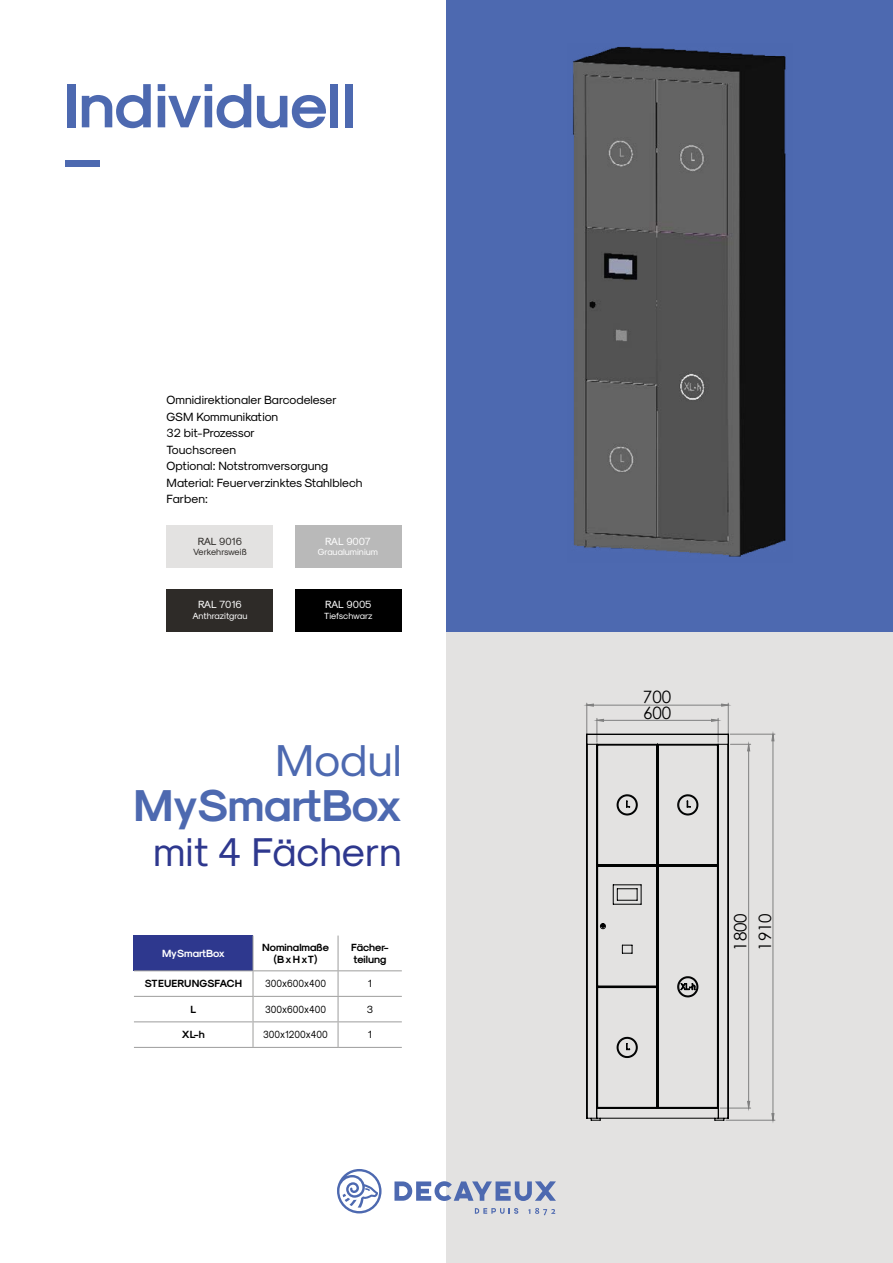
<style>
.page{position:relative;width:893px;height:1263px;background:#fff}
.page>*{position:absolute;margin:0;border:0;box-sizing:border-box;transform-origin:0 0}
.t1{font:63px "Sk Modernist Bold";color:#4d69b0}
.t2{font:45px "Sk Modernist Bold";letter-spacing:-.005em;color:#4d69b0}
.t3{font:45px "Sk Modernist Regular";color:#4d69b0}
.t4{font:40.5px "Sk Modernist Regular";letter-spacing:-.005em;color:#2e388e}
.t5{font:17.1px/24.8px "Century Gothic";color:#000}
.t6{font:12px/16.5px "Sk Modernist Regular";color:#000}
.t7{font:10.5px/12.6px "Sk Modernist Bold";color:#000;text-align:center}
.t8{font:10.5px "Sk Modernist Regular";color:#000;scale:.9 1}
.t9{font:10.5px "Sk Modernist Regular";letter-spacing:-.02em;color:#fff}
.t10{font:10.5px "Sk Modernist Bold";letter-spacing:.02em;color:#000}
.t11{font:10.5px "Sk Modernist Bold";color:#fff}
.t12{font:10.5px "Sk Modernist Regular";letter-spacing:-.02em;color:#2e2b28}
.t13{font:10.5px "Sk Modernist Regular";color:#000}
.t14{font:9px "Sk Modernist Regular";color:#fff}
.t15{font:9px "Sk Modernist Regular";color:#2e2b28}
</style>
<div class="page">
<div style="left:446px;top:631px;width:447px;height:632px;background:#e3e2e1"></div>
<div style="left:134px;top:935px;width:119px;height:36px;background:#2e388e"></div>
<hr style="left:253px;top:996px;width:85px;height:1px;background:#9d9d9c">
<hr style="left:338px;top:996px;width:64px;height:1px;background:#9d9d9c">
<hr style="left:253px;top:1021px;width:85px;height:1px;background:#9d9d9c">
<hr style="left:338px;top:1021px;width:64px;height:1px;background:#9d9d9c">
<svg style="left:338px;top:971px;width:1px;height:76px"></svg>
<hr style="left:134px;top:1047px;width:119px;height:1px;background:#9d9d9c">
<hr style="left:253px;top:1047px;width:85px;height:1px;background:#9d9d9c">
<hr style="left:338px;top:1047px;width:64px;height:1px;background:#9d9d9c">
<hr style="left:253px;top:935px;width:1px;height:35px;background:#9d9d9c">
<hr style="left:338px;top:935px;width:1px;height:35px;background:#9d9d9c">
<hr style="left:253px;top:970px;width:85px;height:1px;background:#9d9d9c">
<hr style="left:338px;top:970px;width:64px;height:1px;background:#9d9d9c">
<hr style="left:134px;top:970px;width:119px;height:1px;background:#9d9d9c">
<svg style="left:253px;top:971px;width:1px;height:76px"></svg>
<hr style="left:134px;top:996px;width:119px;height:1px;background:#9d9d9c">
<hr style="left:134px;top:1021px;width:119px;height:1px;background:#9d9d9c">
<div style="left:446px;top:0;width:447px;height:631px;background:#4d69b0"></div>
<div style="left:167px;top:525px;width:106px;height:43px;background:#e3e2e1"></div>
<div style="left:167px;top:589px;width:106px;height:42px;background:#2e2b28"></div>
<div style="left:295px;top:525px;width:106px;height:43px;background:#b9b9b9"></div>
<div style="left:295px;top:589px;width:107px;height:42px;background:#000"></div>
<svg style="left:394px;top:1181px;width:162px;height:20px"></svg>
<svg style="left:337px;top:1169px;width:45px;height:44px"></svg>
<svg style="left:528px;top:1208px;width:27px;height:7px"></svg>
<svg style="left:475px;top:1208px;width:43px;height:6px"></svg>
<img style="left:573px;top:46px;width:213px;height:511px">
<hr style="left:586px;top:703px;width:1px;height:39px;background:#808080">
<hr style="left:728px;top:703px;width:1px;height:39px;background:#808080">
<hr style="left:720px;top:1108px;width:31px;height:1px;background:#808080">
<hr style="left:730px;top:734px;width:45px;height:1px;background:#808080">
<hr style="left:726px;top:1120px;width:49px;height:1px;background:#808080">
<svg style="left:597px;top:718px;width:122px;height:16px"></svg>
<svg style="left:587px;top:704px;width:141px;height:2px"></svg>
<svg style="left:730px;top:744px;width:21px;height:364px"></svg>
<svg style="left:772px;top:735px;width:2px;height:385px"></svg>
<svg style="left:586px;top:734px;width:143px;height:387px"></svg>
<h1 class="t1" style="left:64px;top:68px;width:293px">Individuell</h1>
<h1 class="t1" style="left:64px;top:101px;width:40px">_</h1>
<p class="t6" style="left:167px;top:392px;width:198px">Omnidirektionaler Barcodeleser<br>GSM Kommunikation<br>32 bit-Prozessor<br>Touchscreen<br>Optional: Notstromversorgung<br>Material: Feuerverzinktes Stahlblech<br>Farben:</p>
<p class="t12" style="left:198px;top:535px;width:46px">RAL 9016</p>
<p class="t15" style="left:193px;top:547px;width:55px">Verkehrsweiß</p>
<p class="t9" style="left:198px;top:599px;width:45px">RAL 7016</p>
<p class="t14" style="left:192px;top:611px;width:57px">Anthrazitgrau</p>
<p class="t9" style="left:325px;top:535px;width:47px">RAL 9007</p>
<p class="t14" style="left:318px;top:547px;width:62px">Graualuminium</p>
<p class="t9" style="left:325px;top:599px;width:48px">RAL 9005</p>
<p class="t14" style="left:324px;top:611px;width:50px">Tiefschwarz</p>
<h2 class="t3" style="left:275px;top:735px;width:128px">Modul</h2>
<h2 class="t2" style="left:134px;top:778px;width:270px">MySmartBox</h2>
<h3 class="t4" style="left:153px;top:829px;width:250px">mit 4 Fächern</h3>
<p class="t11" style="left:162px;top:947px;width:64px">MySmartBox</p>
<p class="t7" style="left:262px;top:940px;width:68px">Nominalmaße (BxHxT)</p>
<p class="t7" style="left:351px;top:940px;width:39px;text-align:left">Fächer&shy;teilung</p>
<p class="t10" style="left:145px;top:977px;width:99px">STEUERUNGSFACH</p>
<p class="t8" style="left:265px;top:978px;width:69px">300x600x400</p>
<p class="t13" style="left:368px;top:978px;width:6px">1</p>
<p class="t7" style="left:191px;top:1003px;width:7px">L</p>
<p class="t8" style="left:265px;top:1003px;width:69px">300x600x400</p>
<p class="t13" style="left:367px;top:1003px;width:8px">3</p>
<p class="t7" style="left:182px;top:1028px;width:24px">XL-h</p>
<p class="t8" style="left:263px;top:1029px;width:74px">300x1200x400</p>
<p class="t13" style="left:368px;top:1029px;width:6px">1</p>
<h3 class="t5" style="left:643px;top:684px;width:30px">700</h3>
<h3 class="t5" style="left:643px;top:700px;width:30px">600</h3>
<h3 class="t5" style="left:728px;top:951px;width:39px;rotate:-90deg">1800<br>1910</h3>
</div>
